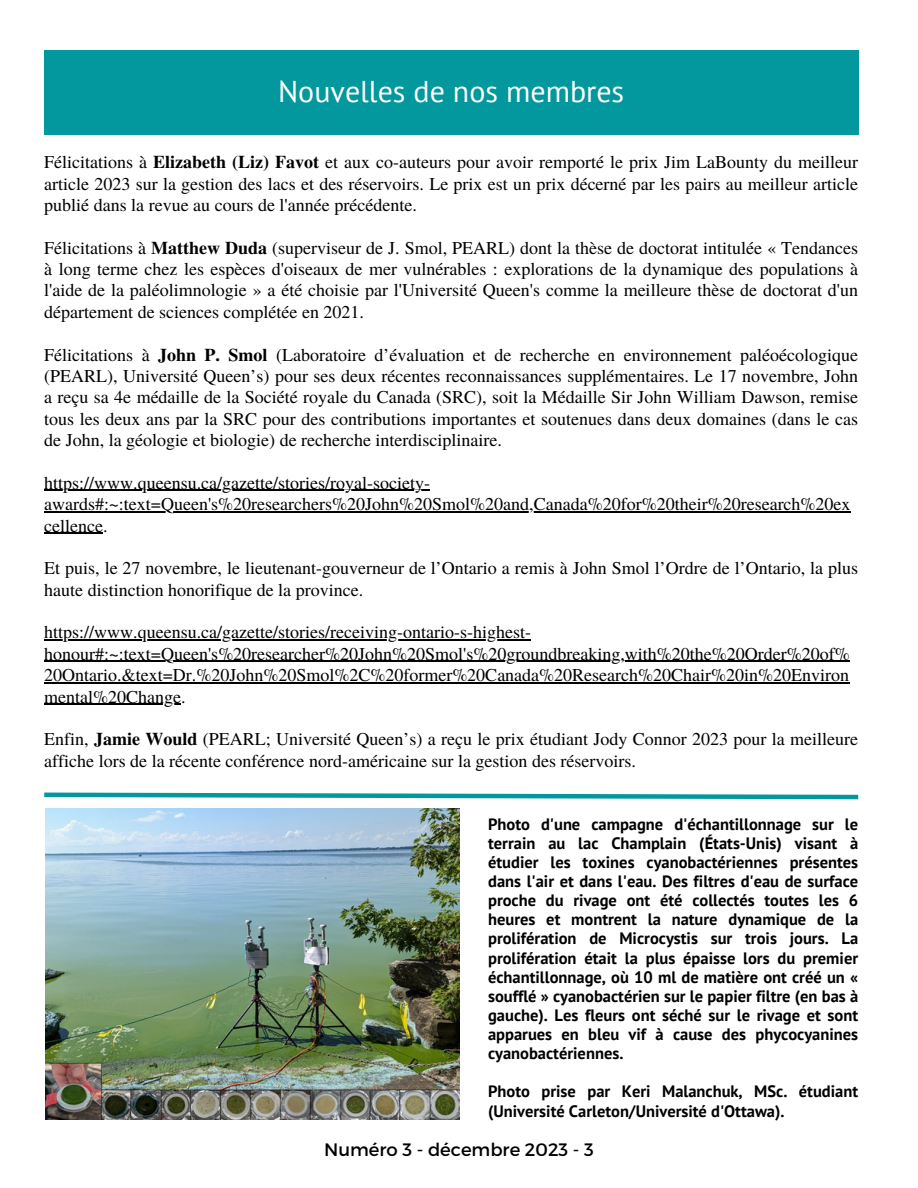
<style>
.page{position:relative;width:918px;height:1188px;background:#fff}
.page>*{position:absolute;margin:0;border:0;box-sizing:border-box;transform-origin:0 0}
.t1{font:30px "PT Sans";color:#fff}
.t2{font:18px/21.3px "Te X Gyre Termes";color:#000}
.t3{font:18px "Montserrat";color:#000}
.t4{font:700 16.5px/19.2px "PT Sans";color:#000;text-align:justify}
.s1{font-weight:700}
</style>
<div class="page">
<div style="left:44px;top:50px;width:814px;height:85px;background:#03989e"></div>
<svg style="left:44px;top:792px;width:815px;height:8px"></svg>
<hr style="left:44px;top:490px;width:386px;height:1px;background:#000">
<hr style="left:44px;top:511px;width:807px;height:1px;background:#000">
<hr style="left:44px;top:533px;width:59px;height:1px;background:#000">
<hr style="left:44px;top:640px;width:487px;height:1px;background:#000">
<hr style="left:44px;top:661px;width:806px;height:1px;background:#000">
<hr style="left:44px;top:682px;width:805px;height:1px;background:#000">
<hr style="left:44px;top:704px;width:137px;height:1px;background:#000">
<img style="left:46px;top:809px;width:414px;height:310px">
<p class="t1" style="left:278px;top:72px;width:348px">Nouvelles de nos membres</p>
<p class="t2" style="left:44px;top:151px;width:815px;text-align:justify">Félicitations à <span class="s1">Elizabeth (Liz) Favot</span> et aux co-auteurs pour avoir remporté le prix Jim LaBounty du meilleur article 2023 sur la gestion des lacs et des réservoirs. Le prix est un prix décerné par les pairs au meilleur article publié dans la revue au cours de l'année précédente.</p>
<p class="t2" style="left:44px;top:236px;width:815px;text-align:justify">Félicitations à <span class="s1">Matthew Duda</span> (superviseur de J. Smol, PEARL) dont la thèse de doctorat intitulée « Tendances à long terme chez les espèces d'oiseaux de mer vulnérables : explorations de la dynamique des populations à l'aide de la paléolimnologie » a été choisie par l'Université Queen's comme la meilleure thèse de doctorat d'un département de sciences complétée en 2021.</p>
<p class="t2" style="left:44px;top:343px;width:815px;text-align:justify">Félicitations à <span class="s1">John P. Smol</span> (Laboratoire d’évaluation et de recherche en environnement paléoécologique (PEARL), Université Queen’s) pour ses deux récentes reconnaissances supplémentaires. Le 17 novembre, John a reçu sa 4e médaille de la Société royale du Canada (SRC), soit la Médaille Sir John William Dawson, remise tous les deux ans par la SRC pour des contributions importantes et soutenues dans deux domaines (dans le cas de John, la géologie et biologie) de recherche interdisciplinaire.</p>
<p class="t2" style="left:44px;top:471px;width:808px">https://www.queensu.ca/gazette/stories/royal-society&shy;awards#:~:text=Queen's%20researchers%20John%20Smol%20and,Canada%20for%20their%20research%20ex cellence.</p>
<p class="t2" style="left:44px;top:557px;width:815px">Et puis, le 27 novembre, le lieutenant-gouverneur de l’Ontario a remis à John Smol l’Ordre de l’Ontario, la plus haute distinction honorifique de la province.</p>
<p class="t2" style="left:44px;top:621px;width:807px">https://www.queensu.ca/gazette/stories/receiving-ontario-s-highest&shy;honour#:~:text=Queen's%20researcher%20John%20Smol's%20groundbreaking,with%20the%20Order%20of% 20Ontario.&amp;text=Dr.%20John%20Smol%2C%20former%20Canada%20Research%20Chair%20in%20Environ mental%20Change.</p>
<p class="t2" style="left:44px;top:728px;width:815px">Enfin, <span class="s1">Jamie Would</span> (PEARL; Université Queen’s) a reçu le prix étudiant Jody Connor 2023 pour la meilleure affiche lors de la récente conférence nord-américaine sur la gestion des réservoirs.</p>
<p class="t4" style="left:488px;top:814px;width:372px">Photo d'une campagne d'échantillonnage sur le terrain au lac Champlain (États-Unis) visant à étudier les toxines cyanobactériennes présentes dans l'air et dans l'eau. Des filtres d'eau de surface proche du rivage ont été collectés toutes les 6 heures et montrent la nature dynamique de la prolifération de Microcystis sur trois jours. La prolifération était la plus épaisse lors du premier échantillonnage, où 10 ml de matière ont créé un « soufflé » cyanobactérien sur le papier filtre (en bas à gauche). Les fleurs ont séché sur le rivage et sont apparues en bleu vif à cause des phycocyanines cyanobactériennes.</p>
<p class="t4" style="left:488px;top:1082px;width:372px">Photo prise par Keri Malanchuk, MSc. étudiant (Université Carleton/Université d'Ottawa).</p>
<p class="t3" style="left:324px;top:1138px;width:271px">Numéro 3 - décembre 2023 - 3</p>
</div>
